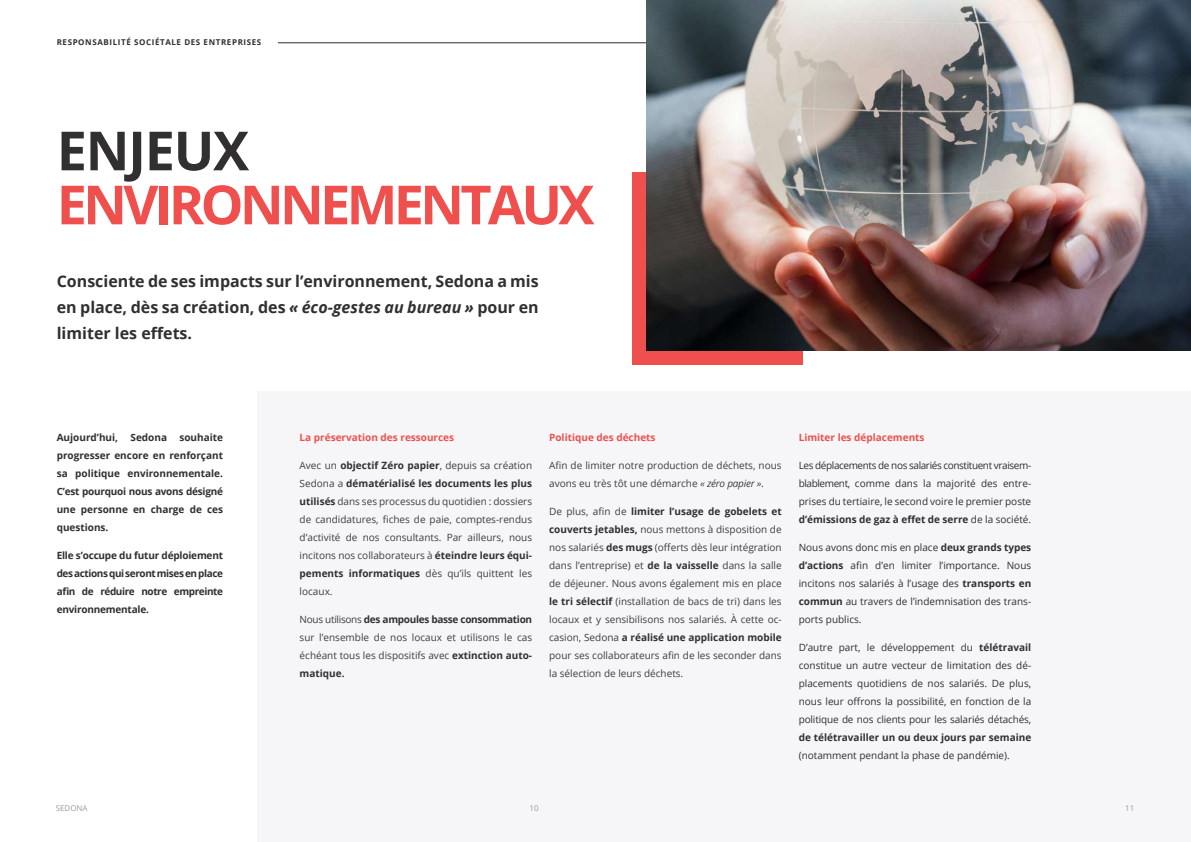
<style>
.page{position:relative;width:1191px;height:842px;background:#fff}
.page>*{position:absolute;margin:0;border:0;box-sizing:border-box;transform-origin:0 0}
.t1{font:700 54px "Open Sans";letter-spacing:-.07em;color:#ef504d}
.t2{font:700 54px "Open Sans";letter-spacing:-.025em;color:#312f30}
.t3{font:700 16px/26px "Open Sans";color:#312f30;text-align:justify}
.t4{font:10px/18px "Open Sans";color:#3e3e3f;text-align:justify}
.t5{font:10px/18px "Open Sans";color:#312f30;text-align:justify}
.t6{font:700 10px/18px "Open Sans";color:#312f30;text-align:justify}
.t7{font:700 10px "Open Sans";color:#ef504d}
.t8{font:700 8px "Open Sans";letter-spacing:.075em;color:#312f30}
.t9{font:8px "Open Sans";color:#9b9da1}
.s1{font-style:italic}
.s2{font-weight:700;color:#312f30}
.s3{font-weight:700}
</style>
<div class="page">
<hr style="left:278px;top:43px;width:913px;height:1px;background:#312f30">
<div style="left:257px;top:391px;width:934px;height:451px;background:#f6f6f8"></div>
<div style="left:632px;top:172px;width:170px;height:193px;background:#ef504d"></div>
<img style="left:646px;top:0;width:545px;height:351px">
<p class="t8" style="left:57px;top:36px;width:206px">RESPONSABILITÉ SOCIÉTALE DES ENTREPRISES</p>
<h1 class="t2" style="left:57px;top:113px;width:194px">ENJEUX</h1>
<h1 class="t1" style="left:57px;top:167px;width:539px">ENVIRONNEMENTAUX</h1>
<h2 class="t3" style="left:57px;top:268px;width:483px">Consciente de ses impacts sur l’environnement, Sedona a mis en place, dès sa création, des <span class="s1">« éco-gestes au bureau »</span> pour en limiter les effets.</h2>
<p class="t6" style="left:57px;top:428px;width:168px">Aujourd’hui, Sedona souhaite progresser encore en renforçant sa politique environnementale.<br>C’est pourquoi nous avons désigné une personne en charge de ces questions.</p>
<p class="t6" style="left:57px;top:546px;width:168px">Elle s’occupe du futur déploiement des actions qui seront mises en place afin de réduire notre empreinte environnementale.</p>
<p class="t7" style="left:300px;top:431px;width:156px">La préservation des ressources</p>
<p class="t4" style="left:300px;top:456px;width:234px">Avec un <span class="s2">objectif Zéro papier</span>, depuis sa création Sedona a <span class="s2">dématérialisé les documents les plus utilisés</span> dans ses processus du quotidien : dossiers de candidatures, fiches de paie, comptes-rendus d’activité de nos consultants. Par ailleurs, nous incitons nos collaborateurs à <span class="s2">éteindre leurs équi&shy;pements informatiques</span> dès qu’ils quittent les locaux.</p>
<p class="t4" style="left:300px;top:610px;width:234px">Nous utilisons <span class="s2">des ampoules basse consommation </span>sur l’ensemble de nos locaux et utilisons le cas échéant tous les dispositifs avec <span class="s2">extinction auto&shy;matique.</span></p>
<p class="t7" style="left:549px;top:431px;width:108px">Politique des déchets</p>
<p class="t4" style="left:549px;top:456px;width:234px">Afin de limiter notre production de déchets, nous avons eu très tôt une démarche <span class="s1">« zéro papier »</span>.</p>
<p class="t4" style="left:549px;top:502px;width:234px">De plus, afin de <span class="s2">limiter l’usage de gobelets et couverts jetables,</span> nous mettons à disposition de nos salariés <span class="s2">des mugs</span> (offerts dès leur intégration dans l’entreprise) et <span class="s2">de la vaisselle</span> dans la salle de déjeuner. Nous avons également mis en place <span class="s2">le tri sélectif</span> (installation de bacs de tri) dans les locaux et y sensibilisons nos salariés. À cette oc&shy;casion, Sedona <span class="s2">a réalisé une application mobile </span>pour ses collaborateurs afin de les seconder dans la sélection de leurs déchets.</p>
<p class="t7" style="left:798px;top:431px;width:127px">Limiter les déplacements</p>
<p class="t5" style="left:798px;top:456px;width:234px">Les déplacements de nos salariés constituent vraisem&shy;blablement, comme dans la majorité des entre&shy;prises du tertiaire, le second voire le premier poste <span class="s3">d’émissions de gaz à effet de serre</span> de la société.</p>
<p class="t5" style="left:798px;top:538px;width:234px">Nous avons donc mis en place <span class="s3">deux grands types d’actions</span> afin d’en limiter l’importance. Nous incitons nos salariés à l’usage des <span class="s3">transports en commun</span> au travers de l’indemnisation des trans&shy;ports publics.</p>
<p class="t5" style="left:798px;top:638px;width:234px">D’autre part, le développement du <span class="s3">télétravail </span>constitue un autre vecteur de limitation des dé&shy;placements quotidiens de nos salariés. De plus, nous leur offrons la possibilité, en fonction de la politique de nos clients pour les salariés détachés,</p>
<p class="t6" style="left:798px;top:728px;width:234px">de télétravailler un ou deux jours par semaine</p>
<p class="t5" style="left:798px;top:746px;width:213px">(notamment pendant la phase de pandémie).</p>
<p class="t9" style="left:56px;top:802px;width:33px">SEDONA</p>
<p class="t9" style="left:529px;top:802px;width:11px">10</p>
<p class="t9" style="left:1125px;top:802px;width:11px">11</p>
</div>
